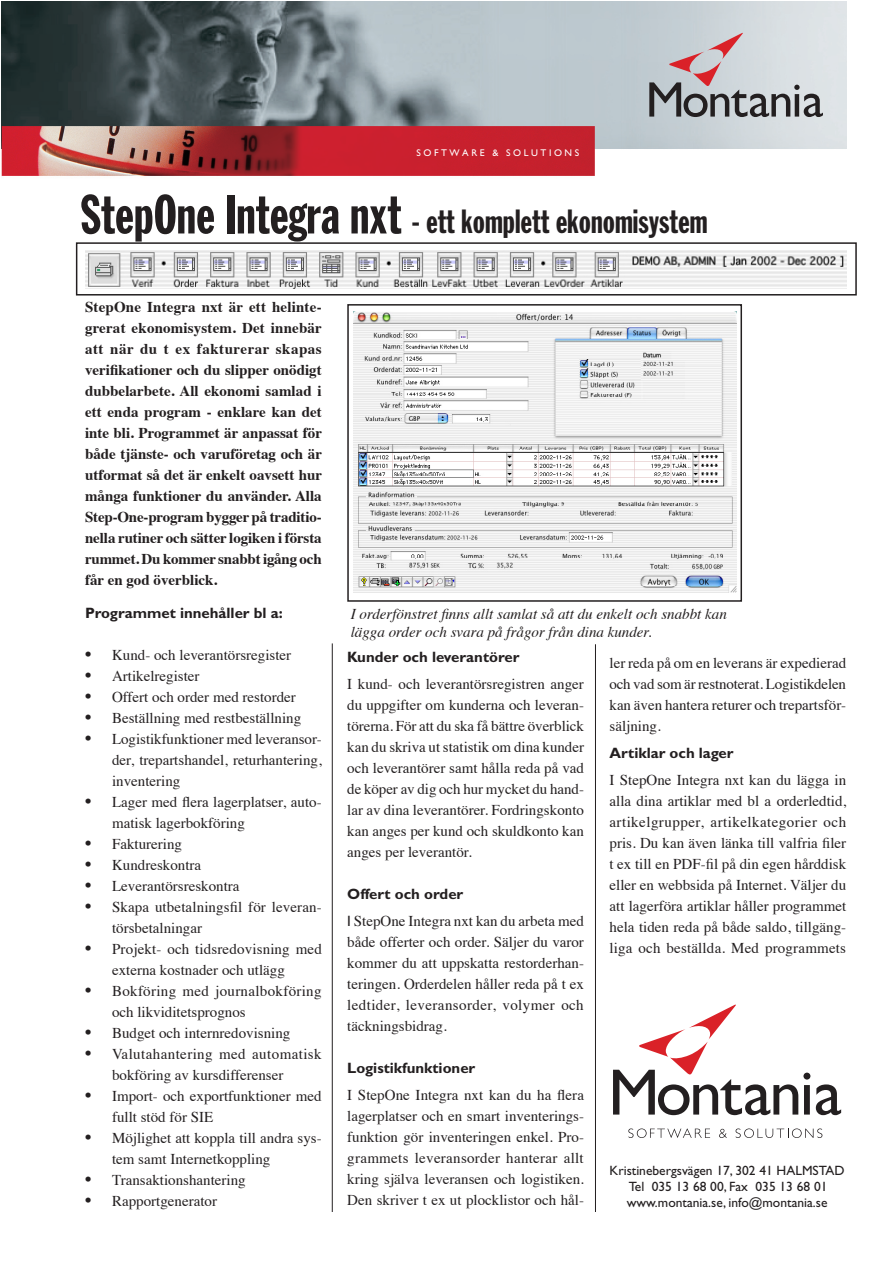
<style>
.page{position:relative;width:893px;height:1263px;background:#fff}
.page>*{position:absolute;margin:0;border:0;box-sizing:border-box;transform-origin:0 0}
.Överrubrik{font:33px "Franklin Gothic Extra Cond";color:#231f20}
.bröd1{font:15px/21px "Times";color:#231f20;text-align:justify}
.List{font:15px/21px "Times";color:#231f20}
.Ingress{font:700 15px/21px "Times";letter-spacing:-.015em;color:#231f20;text-align:justify}
.Mellanrubrik{font:15px/21px "Times";color:#231f20;text-align:justify}
.Bildtext{font:italic 15px/18px "Times";color:#231f20}
.Mellanrubrik-2{font:700 15px "Gill Sans";color:#231f20}
.List-2{font:15px/21px "Times";letter-spacing:.02em;color:#231f20}
.bröd1-2{font:700 15px "Gill Sans";color:#231f20}
.Adress{font:13.5px "Gill Sans";color:#231f20}
.t1{font:9.75px "Gill Sans";letter-spacing:.26em;color:#fff}
.s1{font-size:54px}
.s2{font-size:18px}
.s3{font-family:"Gill Sans"}
</style>
<div class="page">
<hr style="left:595px;top:644px;width:1px;height:568px;background:#231f20">
<hr style="left:332px;top:643px;width:1px;height:569px;background:#231f20">
<div style="left:76px;top:242px;width:781px;height:54px;border:2px solid #231f20"></div>
<div style="left:347px;top:304px;width:395px;height:298px;border:2px solid #231f20"></div>
<img style="left:353px;top:312px;width:383px;height:280px">
<img style="left:85px;top:251px;width:761px;height:37px">
<img style="left:1px;top:2px;width:845px;height:174px">
<svg style="left:649px;top:33px;width:174px;height:84px;background:#b9b7bb"></svg>
<svg style="left:628px;top:1128px;width:82px;height:10px"></svg>
<svg style="left:719px;top:1129px;width:8px;height:9px"></svg>
<svg style="left:736px;top:1128px;width:86px;height:10px"></svg>
<svg style="left:613px;top:1004px;width:197px;height:111px"></svg>
<svg style="left:816px;top:1084px;width:25px;height:31px"></svg>
<p class="t1" style="left:416px;top:147px;width:164px">SOFTWARE &amp; SOLUTIONS</p>
<p class="Överrubrik" style="left:81px;top:204px;width:628px"><span class="s1">StepOne Integra nxt</span> - ett komplett ekonomisystem</p>
<p class="Ingress" style="left:85px;top:295px;width:238px">StepOne Integra nxt är ett helinte&shy;grerat ekonomisystem. Det innebär att när du t ex fakturerar skapas verifikationer och du slipper onödigt dubbelarbete. All ekonomi samlad i ett enda program - enklare kan det inte bli. Programmet är anpassat för både tjänste- och varuföretag och är utformat så det är enkelt oavsett hur många funktioner du använder. Alla Step-One-program bygger på traditio&shy;nella rutiner och sätter logiken i första rummet. Du kommer snabbt igång och får en god överblick.</p>
<p class="bröd1-2" style="left:85px;top:604px;width:199px">Programmet innehåller bl a:</p>
<p class="List" style="left:85px;top:643px;width:208px"><span class="s2">•</span> Kund- och leverantörsregister</p>
<p class="List" style="left:85px;top:664px;width:116px"><span class="s2">•</span> Artikelregister</p>
<p class="List" style="left:85px;top:685px;width:212px"><span class="s2">•</span> Offert och order med restorder</p>
<p class="List" style="left:85px;top:706px;width:218px"><span class="s2">•</span> Beställning med restbeställning</p>
<p class="List" style="left:112px;top:727px;width:211px;text-align:justify;text-indent:-27px"><span class="s2">•</span> Logistikfunktioner med leveransor&shy;der, trepartshandel, returhantering, inventering</p>
<p class="List" style="left:112px;top:790px;width:211px;text-indent:-27px"><span class="s2">•</span> Lager med flera lagerplatser, auto&shy;matisk lagerbokföring</p>
<p class="List" style="left:85px;top:832px;width:98px"><span class="s2">•</span> Fakturering</p>
<p class="List" style="left:85px;top:853px;width:118px"><span class="s2">•</span> Kundreskontra</p>
<p class="List" style="left:85px;top:874px;width:156px"><span class="s2">•</span> Leverantörsreskontra</p>
<p class="List" style="left:112px;top:895px;width:211px;text-indent:-27px"><span class="s2">•</span> Skapa utbetalningsfil för leveran&shy;törsbetalningar</p>
<p class="List" style="left:112px;top:937px;width:211px;text-indent:-27px"><span class="s2">•</span> Projekt- och tidsredovisning med externa kostnader och utlägg</p>
<p class="List-2" style="left:112px;top:979px;width:211px;text-indent:-27px"><span class="s2">•</span> Bokföring med journalbokföring och likviditetsprognos</p>
<p class="List" style="left:85px;top:1021px;width:207px"><span class="s2">•</span> Budget och internredovisning</p>
<p class="List" style="left:112px;top:1042px;width:211px;text-indent:-27px"><span class="s2">•</span> Valutahantering med automatisk bokföring av kursdifferenser</p>
<p class="List" style="left:112px;top:1084px;width:211px;text-indent:-27px"><span class="s2">•</span> Import- och exportfunktioner med fullt stöd för SIE</p>
<p class="List" style="left:112px;top:1126px;width:211px;text-indent:-27px"><span class="s2">•</span> Möjlighet att koppla till andra sys&shy;tem samt Internetkoppling</p>
<p class="List" style="left:85px;top:1168px;width:162px"><span class="s2">•</span> Transaktionshantering</p>
<p class="List" style="left:85px;top:1189px;width:133px"><span class="s2">•</span> Rapportgenerator</p>
<p class="Bildtext" style="left:351px;top:604px;width:377px">I orderfönstret finns allt samlat så att du enkelt och snabbt kan lägga order och svara på frågor från dina kunder.</p>
<p class="Mellanrubrik-2" style="left:347px;top:648px;width:174px">Kunder och leverantörer</p>
<p class="bröd1" style="left:347px;top:672px;width:238px">I kund- och leverantörsregistren anger du uppgifter om kunderna och leveran&shy;törerna. För att du ska få bättre överblick kan du skriva ut statistik om dina kunder och leverantörer samt hålla reda på vad de köper av dig och hur mycket du hand&shy;lar av dina leverantörer. Fordringskonto kan anges per kund och skuldkonto kan anges per leverantör.</p>
<p class="Mellanrubrik-2" style="left:347px;top:885px;width:118px">Offert och order</p>
<p class="bröd1" style="left:347px;top:909px;width:238px"><span class="s3">I</span> StepOne Integra nxt kan du arbeta med både offerter och order. Säljer du varor kommer du att uppskatta restorderhan&shy;teringen. Orderdelen håller reda på t ex ledtider, leveransorder, volymer och täckningsbidrag.</p>
<p class="Mellanrubrik-2" style="left:347px;top:1059px;width:130px">Logistikfunktioner</p>
<p class="Mellanrubrik" style="left:347px;top:1083px;width:238px">I StepOne Integra nxt kan du ha flera lagerplatser och en smart inventerings&shy;funktion gör inventeringen enkel. Pro&shy;grammets leveransorder hanterar allt kring själva leveransen och logistiken.<br>Den skriver t ex ut plocklistor och hål-</p>
<p class="Mellanrubrik" style="left:609px;top:651px;width:238px">ler reda på om en leverans är expedierad och vad som är restnoterat. Logistikdelen kan även hantera returer och trepartsför&shy;säljning.</p>
<p class="Mellanrubrik-2" style="left:609px;top:744px;width:126px">Artiklar och lager</p>
<p class="bröd1" style="left:609px;top:768px;width:238px">I StepOne Integra nxt kan du lägga in alla dina artiklar med bl a orderledtid, artikelgrupper, artikelkategorier och pris. Du kan även länka till valfria filer t ex till en PDF-fil på din egen hårddisk eller en webbsida på Internet. Väljer du att lagerföra artiklar håller programmet hela tiden reda på både saldo, tillgäng&shy;liga och beställda. Med programmets</p>
<p class="Adress" style="left:609px;top:1162px;width:237px">Kristinebergsvägen 17, 302 41 HALMSTAD</p>
<p class="Adress" style="left:629px;top:1178px;width:200px">Tel 035 13 68 00, Fax 035 13 68 01</p>
<p class="Adress" style="left:627px;top:1195px;width:202px">www.montania.se, info@montania.se</p>
</div>
